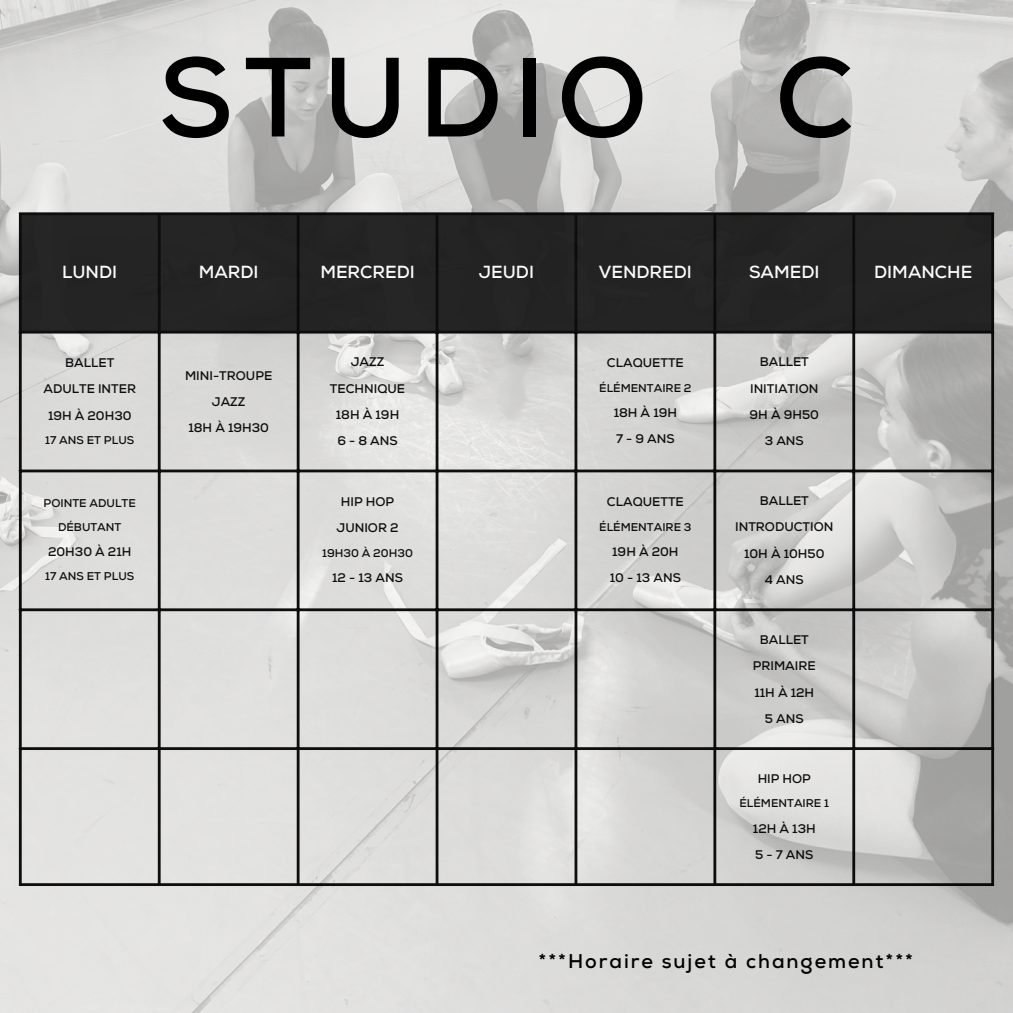
<style>
.page{position:relative;width:1013px;height:1013px;background:#fff}
.page>*{position:absolute;margin:0;border:0;box-sizing:border-box;transform-origin:0 0}
.t1{font:700 112.38px "Nexa";letter-spacing:.095em;color:#000}
.t2{font:700 19.88px "Nexa";letter-spacing:.095em;color:#000}
.t3{font:700 17.5px "Nexa";color:#fff}
.t4{font:700 12.5px/26.2px "Nexa";color:#000;text-align:center}
.t5{font:700 11.25px/23.5px "Nexa";color:#000;text-align:center}
</style>
<div class="page">
<img style="left:0;top:0;width:1012px;height:1012px">
<div style="left:22px;top:215px;width:969px;height:116px;background:#242424"></div>
<hr style="left:19px;top:215px;width:3px;height:668px;background:#000">
<hr style="left:158px;top:215px;width:3px;height:668px;background:#000">
<hr style="left:297px;top:215px;width:2px;height:668px;background:#000">
<hr style="left:435px;top:215px;width:3px;height:668px;background:#000">
<hr style="left:574px;top:215px;width:3px;height:668px;background:#000">
<hr style="left:713px;top:215px;width:3px;height:668px;background:#000">
<hr style="left:852px;top:215px;width:3px;height:668px;background:#000">
<hr style="left:991px;top:215px;width:3px;height:668px;background:#000">
<hr style="left:19px;top:212px;width:975px;height:3px;background:#000">
<hr style="left:19px;top:331px;width:975px;height:2px;background:#000">
<hr style="left:19px;top:469px;width:975px;height:3px;background:#000">
<hr style="left:19px;top:608px;width:975px;height:3px;background:#000">
<hr style="left:19px;top:747px;width:975px;height:3px;background:#000">
<hr style="left:19px;top:883px;width:975px;height:3px;background:#000">
<h1 class="t1" style="left:159px;top:31px;width:696px">STUDIO C</h1>
<h3 class="t3" style="left:62px;top:261px;width:57px">LUNDI</h3>
<h3 class="t3" style="left:199px;top:261px;width:61px">MARDI</h3>
<h3 class="t3" style="left:320px;top:261px;width:96px">MERCREDI</h3>
<h3 class="t3" style="left:479px;top:261px;width:57px">JEUDI</h3>
<h3 class="t3" style="left:599px;top:261px;width:95px">VENDREDI</h3>
<h3 class="t3" style="left:749px;top:261px;width:72px">SAMEDI</h3>
<h3 class="t3" style="left:874px;top:261px;width:100px">DIMANCHE</h3>
<p class="t4" style="left:43px;top:350px;width:94px">BALLET<br>ADULTE INTER<br>19H À 20H30</p>
<p class="t5" style="left:45px;top:428px;width:90px">17 ANS ET PLUS</p>
<p class="t5" style="left:44px;top:492px;width:94px">POINTE ADULTE<br>DÉBUTANT</p>
<p class="t4" style="left:48px;top:539px;width:85px">20H30 À 21H</p>
<p class="t5" style="left:45px;top:565px;width:90px">17 ANS ET PLUS</p>
<p class="t4" style="left:185px;top:362px;width:89px">MINI-TROUPE<br>JAZZ<br>18H À 19H30</p>
<p class="t4" style="left:330px;top:349px;width:77px">JAZZ<br>TECHNIQUE<br>18H À 19H<br>6-8ANS</p>
<p class="t4" style="left:607px;top:350px;width:78px">CLAQUETTE</p>
<p class="t5" style="left:599px;top:376px;width:94px">ÉLÉMENTAIRE 2</p>
<p class="t4" style="left:613px;top:400px;width:65px;text-align:left">18H À 19H<br>7-9ANS</p>
<p class="t4" style="left:336px;top:489px;width:64px">HIP HOP<br>JUNIOR 2</p>
<p class="t5" style="left:322px;top:541px;width:92px">19H30 À 20H30</p>
<p class="t4" style="left:332px;top:565px;width:72px">12 - 13 ANS</p>
<p class="t4" style="left:607px;top:489px;width:78px">CLAQUETTE</p>
<p class="t5" style="left:599px;top:515px;width:94px">ÉLÉMENTAIRE 3</p>
<p class="t4" style="left:610px;top:539px;width:73px;text-align:left">19H À 20H<br>10 - 13 ANS</p>
<p class="t4" style="left:749px;top:349px;width:71px">BALLET<br>INITIATION<br>9H À 9H50<br>3 ANS</p>
<p class="t4" style="left:735px;top:488px;width:100px">BALLET<br>INTRODUCTION<br>10H À 10H50<br>4 ANS</p>
<p class="t4" style="left:752px;top:627px;width:64px">BALLET<br>PRIMAIRE<br>11H À 12H<br>5 ANS</p>
<p class="t4" style="left:757px;top:765px;width:55px">HIP HOP</p>
<p class="t5" style="left:739px;top:792px;width:91px">ÉLÉMENTAIRE 1</p>
<p class="t4" style="left:753px;top:815px;width:64px;text-align:left">12H À 13H<br>5-7ANS</p>
<h2 class="t2" style="left:538px;top:949px;width:376px">***Horaire sujet à changement***</h2>
</div>
